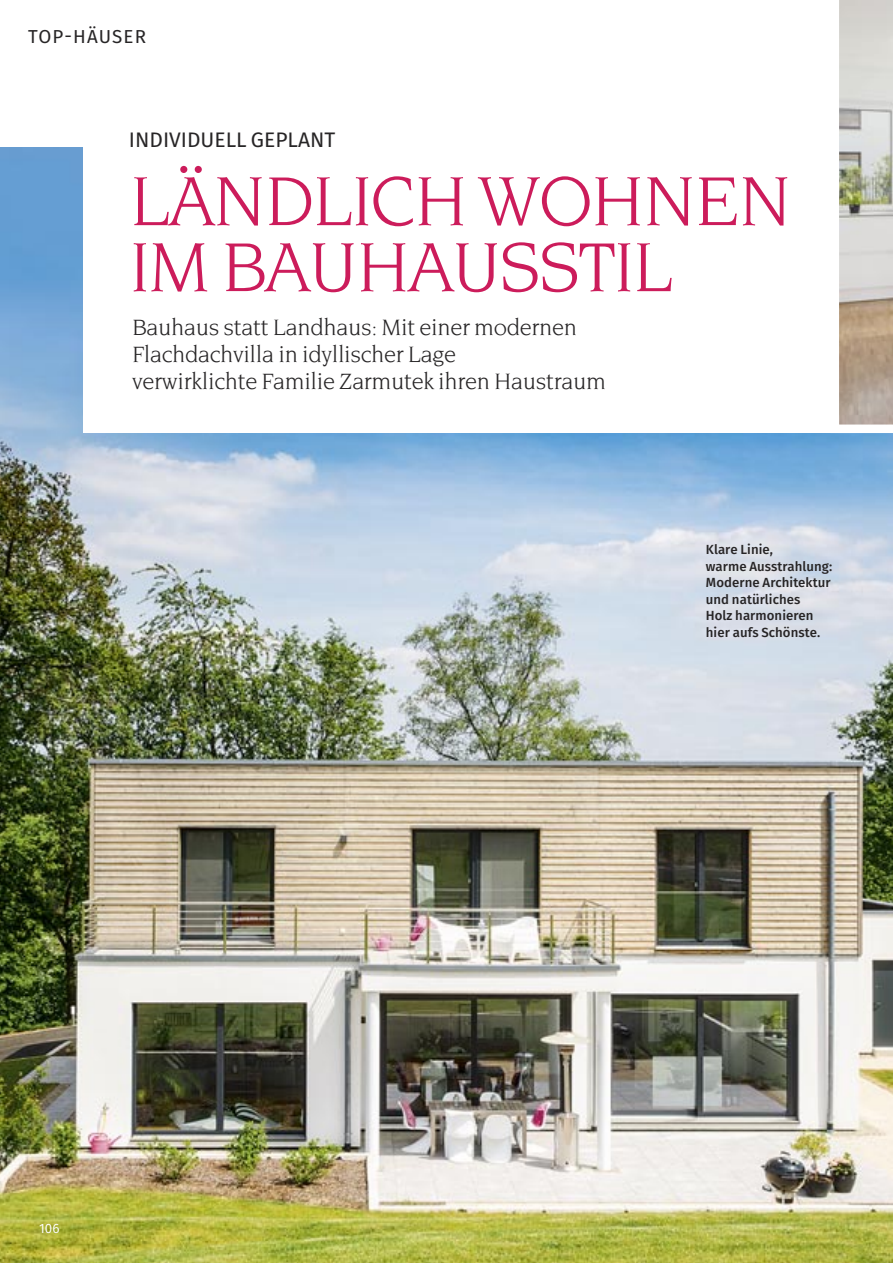
<style>
.page{position:relative;width:893px;height:1263px;background:#fff}
.page>*{position:absolute;margin:0;border:0;box-sizing:border-box;transform-origin:0 0}
.t1{font:75px/66px "Novarese Std";letter-spacing:-.03em;color:#cc1c5b}
.t2{font:24px/27px "Novarese Std";letter-spacing:-.015em;color:#272526}
.t3{font:21px "Fira Sans";color:#272526}
.t4{font:18.75px "Fira Sans";letter-spacing:.06em;color:#272526}
.t5{font:13.5px "Fira Sans";color:#fff}
.t6{font:500 13.2px/16.5px "Fira Sans";letter-spacing:.005em;color:#272526}
</style>
<div class="page">
<img style="left:0;top:147px;width:893px;height:1116px">
<div style="left:83px;top:74px;width:748px;height:359px;background:#fff"></div>
<svg style="left:831px;top:0;width:62px;height:433px;background:#cec9c0"></svg>
<p class="t4" style="left:28px;top:30px;width:119px">TOP-HÄUSER</p>
<p class="t3" style="left:129px;top:132px;width:208px">INDIVIDUELL GEPLANT</p>
<p class="t1" style="left:129px;top:175px;width:664px">LÄNDLICH WOHNEN<br>IM BAUHAUSSTIL</p>
<p class="t2" style="left:132px;top:316px;width:475px">Bauhaus statt Landhaus: Mit einer modernen<br>Flachdachvilla in idyllischer Lage<br>verwirklichte Familie Zarmutek ihren Haustraum</p>
<p class="t5" style="left:39px;top:1223px;width:22px">106</p>
<p class="t6" style="left:706px;top:543px;width:128px">Klare Linie,<br>warme Ausstrahlung:<br>Moderne Architektur und natürliches<br>Holz harmonieren hier aufs Schönste.</p>
</div>
